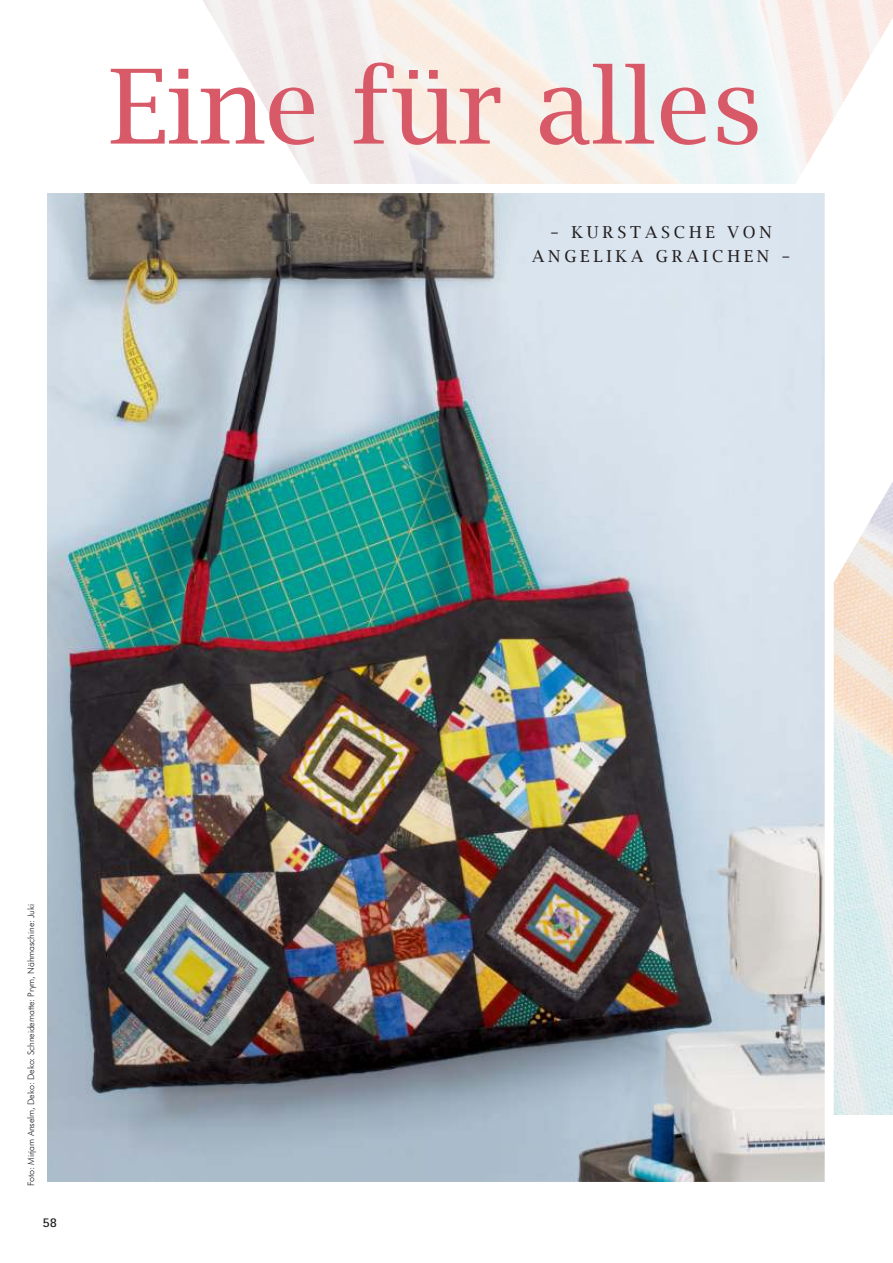
<style>
.page{position:relative;width:893px;height:1263px;background:#fff}
.page>*{position:absolute;margin:0;border:0;box-sizing:border-box;transform-origin:0 0}
.t1{font:103.5px "Lucida Bright";color:#d85967}
.t2{font:16.5px/24px "Lucida Bright";letter-spacing:.23em;color:#231f20;text-align:center}
.t3{font:700 13.5px "Rotis Sans Serif";color:#231f20}
.t4{font:300 9px "Futura BT";letter-spacing:-.01em;color:#231f20}
</style>
<div class="page">
<img style="left:834px;top:482px;width:59px;height:633px">
<img style="left:48px;top:194px;width:776px;height:987px">
<div style="left:38px;top:184px;width:796px;height:1007px;border:9px solid #fff"></div>
<h1 class="t1" style="left:109px;top:63px;width:656px">EINE FÜR ALLES</h1>
<h2 class="t2" style="left:532px;top:221px;width:260px">– KURSTASCHE VON<br>ANGELIKA GRAICHEN –</h2>
<p class="t4" style="left:25px;top:1186px;width:284px;rotate:-90deg">Foto: Mirjam Anselm, Deko: Deko: Schneidematte: Prym, Nähmaschine: Juki</p>
<h3 class="t3" style="left:43px;top:1217px;width:16px">58</h3>
</div>
